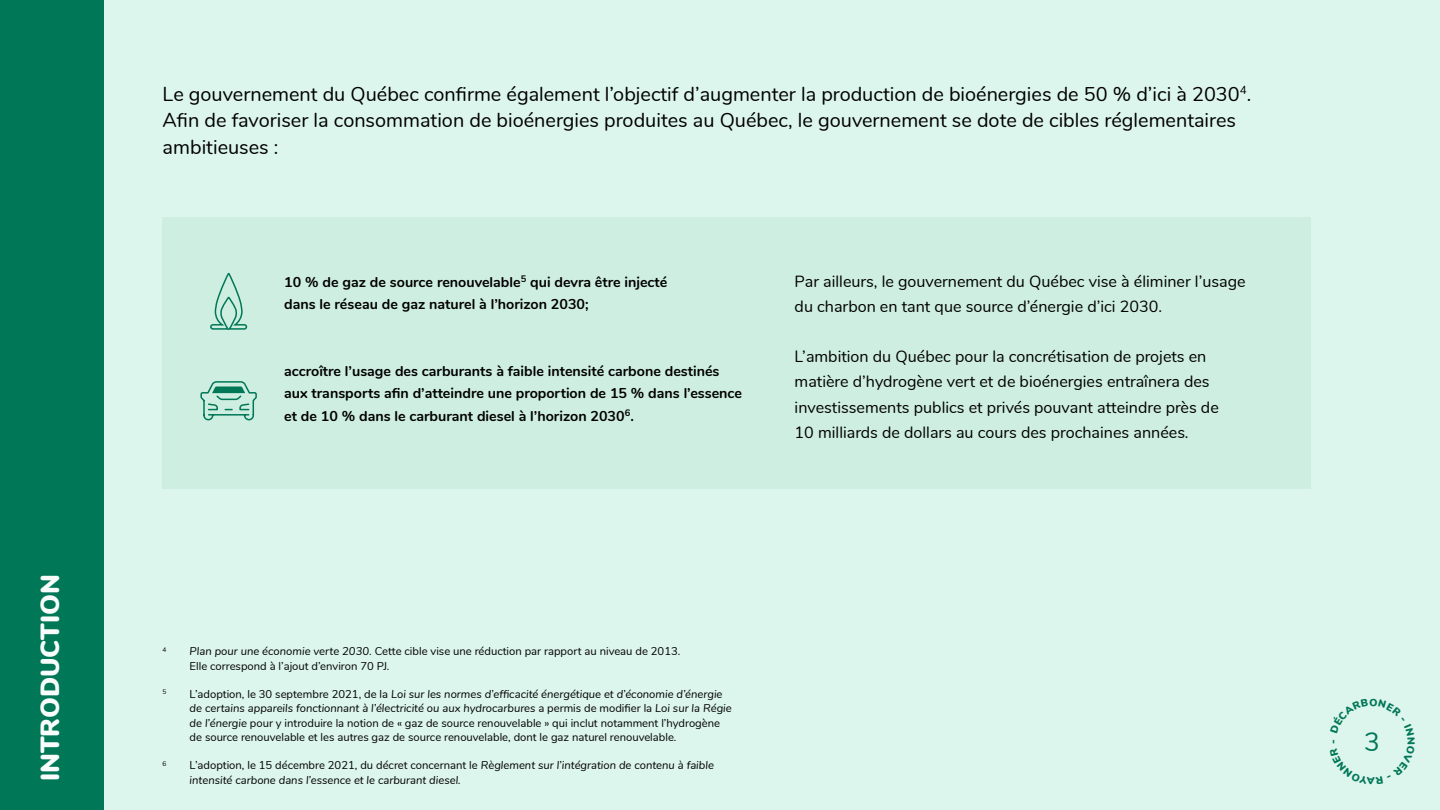
<style>
.page{position:relative;width:1440px;height:810px;background:#dcf5ed}
.page>*{position:absolute;margin:0;border:0;box-sizing:border-box;transform-origin:0 0}
.t1{font:900 26.25px "Nunito";color:#f8fcfb}
.t2{font:26.25px "Nunito";color:#007756}
.t3{font:19.88px/26.6px "Nunito";color:#000}
.t4{font:16.12px/25.5px "Nunito";color:#000}
.t5{font:700 14.25px/22.3px "Nunito";color:#000}
.t6{font:11.25px/14.2px "Nunito";color:#000}
.t7{font:italic 11.25px/14.2px "Nunito";color:#000}
.t8{font:900 10.43px "Nunito";color:#007756}
.t9{font:6.52px "Nunito";color:#000}
.s1{font-style:italic}
.s2{font-style:normal}
</style>
<div class="page">
<div style="left:163px;top:217px;width:1148px;height:271px;background:#ceeee2"></div>
<div style="left:0;top:0;width:104px;height:810px;background:#007756"></div>
<svg style="left:210px;top:272px;width:38px;height:58px"></svg>
<svg style="left:200px;top:381px;width:57px;height:40px"></svg>
<h1 class="t1" style="left:31px;top:781px;width:208px;rotate:-90deg">INTRODUCTION</h1>
<p class="t3" style="left:163px;top:79px;width:1090px">Le gouvernement du Québec confirme également l’objectif d’augmenter la production de bioénergies de 50 % d’ici à 2030<sup>4</sup>.<br>Afin de favoriser la consommation de bioénergies produites au Québec, le gouvernement se dote de cibles réglementaires ambitieuses :</p>
<p class="t5" style="left:284px;top:270px;width:385px;line-height:21.8px">10 % de gaz de source renouvelable<sup>5</sup> qui devra être injecté dans le réseau de gaz naturel à l’horizon 2030;</p>
<p class="t5" style="left:284px;top:359px;width:459px">accroître l’usage des carburants à faible intensité carbone destinés aux transports afin d’atteindre une proportion de 15 % dans l’essence et de 10 % dans le carburant diesel à l’horizon 2030<sup>6</sup>.</p>
<h3 class="t4" style="left:795px;top:267px;width:453px">Par ailleurs, le gouvernement du Québec vise à éliminer l’usage du charbon en tant que source d’énergie d’ici 2030.</h3>
<h3 class="t4" style="left:795px;top:342px;width:426px">L’ambition du Québec pour la concrétisation de projets en matière d’hydrogène vert et de bioénergies entraînera des investissements publics et privés pouvant atteindre près de 10 milliards de dollars au cours des prochaines années.</h3>
<p class="t9" style="left:163px;top:645px;width:5px">4</p>
<p class="t6" style="left:190px;top:644px;width:492px"><span class="s1">Plan pour une économie verte 2030</span>. Cette cible vise une réduction par rapport au niveau de 2013.<br>Elle correspond à l’ajout d’environ 70 PJ.</p>
<p class="t9" style="left:163px;top:687px;width:5px">5</p>
<p class="t6" style="left:190px;top:686px;width:544px">L’adoption, le 30 septembre 2021, de la <span class="s1">Loi sur les normes d’efficacité énergétique et d’économie d’énergie de certains appareils fonctionnant à l’électricité ou aux hydrocarbures</span> a permis de modifier la <span class="s1">Loi sur la Régie de l’énergie</span> pour y introduire la notion de « gaz de source renouvelable » qui inclut notamment l’hydrogène de source renouvelable et les autres gaz de source renouvelable, dont le gaz naturel renouvelable.</p>
<p class="t9" style="left:163px;top:759px;width:5px">6</p>
<p class="t7" style="left:190px;top:758px;width:526px"><span class="s2">L’adoption, le 15 décembre 2021, du décret concernant le</span> Règlement sur l’intégration de contenu à faible intensité carbone dans l’essence et le carburant diesel.</p>
<p class="t8" style="left:1325px;top:744px;width:6px;rotate:-90deg">-</p>
<h1 class="t2" style="left:1364px;top:722px;width:17px">3</h1>
</div>
